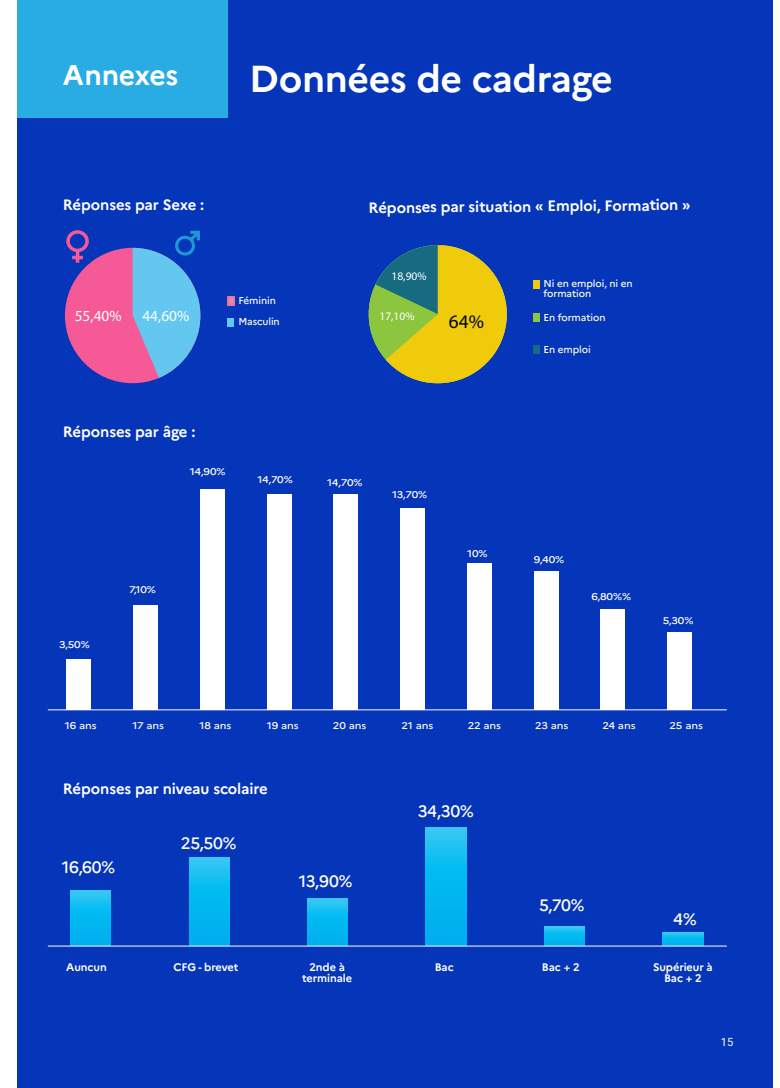
<style>
.page{position:relative;width:780px;height:1088px;background:#fff}
.page>*{position:absolute;margin:0;border:0;box-sizing:border-box;transform-origin:0 0}
.t1{font:700 37.5px "Marianne";letter-spacing:-.01em;color:#fff}
.t2{font:700 28.38px "Marianne";letter-spacing:-.015em;color:#fff}
.t3{font:19.25px "Myriad Pro";color:#000}
.t4{font:500 16.5px "Marianne";letter-spacing:-.015em;color:#fff}
.t5{font:15.38px "Myriad Pro";color:#fff}
.t6{font:700 15px "Marianne";letter-spacing:-.01em;color:#fff}
.t7{font:11.5px "Myriad Pro";color:#fff}
.t8{font:11.25px "Heebo";color:#fff}
.t9{font:700 11px "Marianne";letter-spacing:-.01em;color:#fff}
.t10{font:500 10px/10px "Marianne";letter-spacing:-.01em;color:#fff}
.t11{font:500 9.75px "Marianne";letter-spacing:-.01em;color:#fff;scale:1.13 1}
</style>
<div class="page">
<div style="left:18px;top:0;width:754px;height:1088px;background:#0535b8"></div>
<div style="left:17px;top:0;width:211px;height:117px;background:#29abe3"></div>
<svg style="left:66px;top:230px;width:23px;height:33px"></svg>
<div style="left:65px;top:248px;width:135px;height:135px;background:#f55996;border-radius:50%"></div>
<svg style="left:133px;top:231px;width:67px;height:147px"></svg>
<div style="left:228px;top:318px;width:6px;height:9px;background:#63c7f0"></div>
<div style="left:533px;top:280px;width:6px;height:9px;background:#f0cb0c"></div>
<div style="left:533px;top:345px;width:6px;height:9px;background:#176b80"></div>
<div style="left:533px;top:313px;width:6px;height:9px;background:#8bc63e"></div>
<svg style="left:228px;top:296px;width:6px;height:9px"></svg>
<svg style="left:375px;top:245px;width:132px;height:138px"></svg>
<div style="left:67px;top:659px;width:24px;height:50px;background:#fff"></div>
<div style="left:133px;top:605px;width:25px;height:104px;background:#fff"></div>
<div style="left:200px;top:489px;width:25px;height:220px;background:#fff"></div>
<div style="left:267px;top:494px;width:24px;height:215px;background:#fff"></div>
<div style="left:333px;top:494px;width:25px;height:215px;background:#fff"></div>
<div style="left:400px;top:508px;width:25px;height:201px;background:#fff"></div>
<svg style="left:70px;top:890px;width:40px;height:56px;background:#0dbaf0"></svg>
<svg style="left:189px;top:857px;width:40px;height:89px;background:#0cb9f0"></svg>
<svg style="left:307px;top:899px;width:41px;height:47px;background:#0cbaf0"></svg>
<svg style="left:426px;top:827px;width:40px;height:119px;background:#0bb9f0"></svg>
<svg style="left:544px;top:927px;width:40px;height:19px"></svg>
<svg style="left:662px;top:932px;width:41px;height:14px"></svg>
<div style="left:467px;top:563px;width:24px;height:146px;background:#fff"></div>
<div style="left:533px;top:571px;width:25px;height:138px;background:#fff"></div>
<div style="left:600px;top:609px;width:25px;height:100px;background:#fff"></div>
<div style="left:667px;top:632px;width:25px;height:78px;background:#fff"></div>
<hr style="left:48px;top:709px;width:678px;height:1px;background:#fff">
<hr style="left:48px;top:946px;width:678px;height:1px;background:#fff">
<p class="t2" style="left:63px;top:53px;width:117px">Annexes</p>
<p class="t1" style="left:249px;top:49px;width:365px">Données de cadrage</p>
<p class="t6" style="left:63px;top:193px;width:143px">Réponses par Sexe :</p>
<p class="t10" style="left:238px;top:294px;width:39px">Féminin</p>
<p class="t5" style="left:75px;top:306px;width:48px">55,40%</p>
<p class="t5" style="left:142px;top:306px;width:48px">44,60%</p>
<p class="t10" style="left:238px;top:316px;width:43px">Masculin</p>
<p class="t6" style="left:63px;top:420px;width:134px">Réponses par âge :</p>
<p class="t6" style="left:368px;top:195px;width:324px">Réponses par situation « Emploi, Formation »</p>
<p class="t7" style="left:391px;top:269px;width:37px">18,90%</p>
<p class="t7" style="left:379px;top:309px;width:37px">17,10%</p>
<p class="t3" style="left:449px;top:310px;width:36px">64%</p>
<p class="t10" style="left:543px;top:278px;width:91px">Ni en emploi, ni en formation</p>
<p class="t10" style="left:543px;top:311px;width:64px">En formation</p>
<p class="t10" style="left:543px;top:343px;width:49px">En emploi</p>
<p class="t11" style="left:59px;top:637px;width:29px">3,50%</p>
<p class="t11" style="left:190px;top:464px;width:33px">14,90%</p>
<p class="t11" style="left:257px;top:472px;width:33px">14,70%</p>
<p class="t11" style="left:327px;top:475px;width:33px">14,70%</p>
<p class="t11" style="left:392px;top:487px;width:33px">13,70%</p>
<p class="t11" style="left:129px;top:582px;width:25px">7,10%</p>
<p class="t11" style="left:467px;top:546px;width:20px">10%</p>
<p class="t11" style="left:533px;top:552px;width:29px">9,40%</p>
<p class="t11" style="left:591px;top:589px;width:37px">6,80%%</p>
<p class="t11" style="left:662px;top:613px;width:29px">5,30%</p>
<p class="t11" style="left:65px;top:718px;width:30px">16 ans</p>
<p class="t11" style="left:132px;top:718px;width:30px">17 ans</p>
<p class="t11" style="left:199px;top:718px;width:30px">18 ans</p>
<p class="t11" style="left:267px;top:718px;width:30px">19 ans</p>
<p class="t11" style="left:333px;top:718px;width:31px">20 ans</p>
<p class="t6" style="left:63px;top:777px;width:207px">Réponses par niveau scolaire</p>
<p class="t4" style="left:62px;top:855px;width:55px">16,60%</p>
<p class="t4" style="left:181px;top:830px;width:57px">25,50%</p>
<p class="t9" style="left:66px;top:959px;width:42px">Auncun</p>
<p class="t9" style="left:173px;top:959px;width:66px">CFG - brevet</p>
<p class="t4" style="left:299px;top:868px;width:55px">13,90%</p>
<p class="t9" style="left:309px;top:959px;width:37px">2nde à</p>
<p class="t9" style="left:302px;top:970px;width:52px">terminale</p>
<p class="t11" style="left:401px;top:718px;width:30px">21 ans</p>
<p class="t11" style="left:467px;top:718px;width:31px">22 ans</p>
<p class="t11" style="left:535px;top:718px;width:31px">23 ans</p>
<p class="t11" style="left:602px;top:718px;width:31px">24 ans</p>
<p class="t11" style="left:669px;top:718px;width:31px">25 ans</p>
<p class="t4" style="left:417px;top:798px;width:58px">34,30%</p>
<p class="t4" style="left:539px;top:892px;width:47px">5,70%</p>
<p class="t4" style="left:673px;top:906px;width:25px">4%</p>
<p class="t9" style="left:434px;top:959px;width:21px">Bac</p>
<p class="t9" style="left:542px;top:959px;width:39px">Bac + 2</p>
<p class="t9" style="left:653px;top:959px;width:61px">Supérieur à</p>
<p class="t9" style="left:664px;top:970px;width:39px">Bac + 2</p>
<p class="t8" style="left:720px;top:1034px;width:14px">15</p>
</div>
